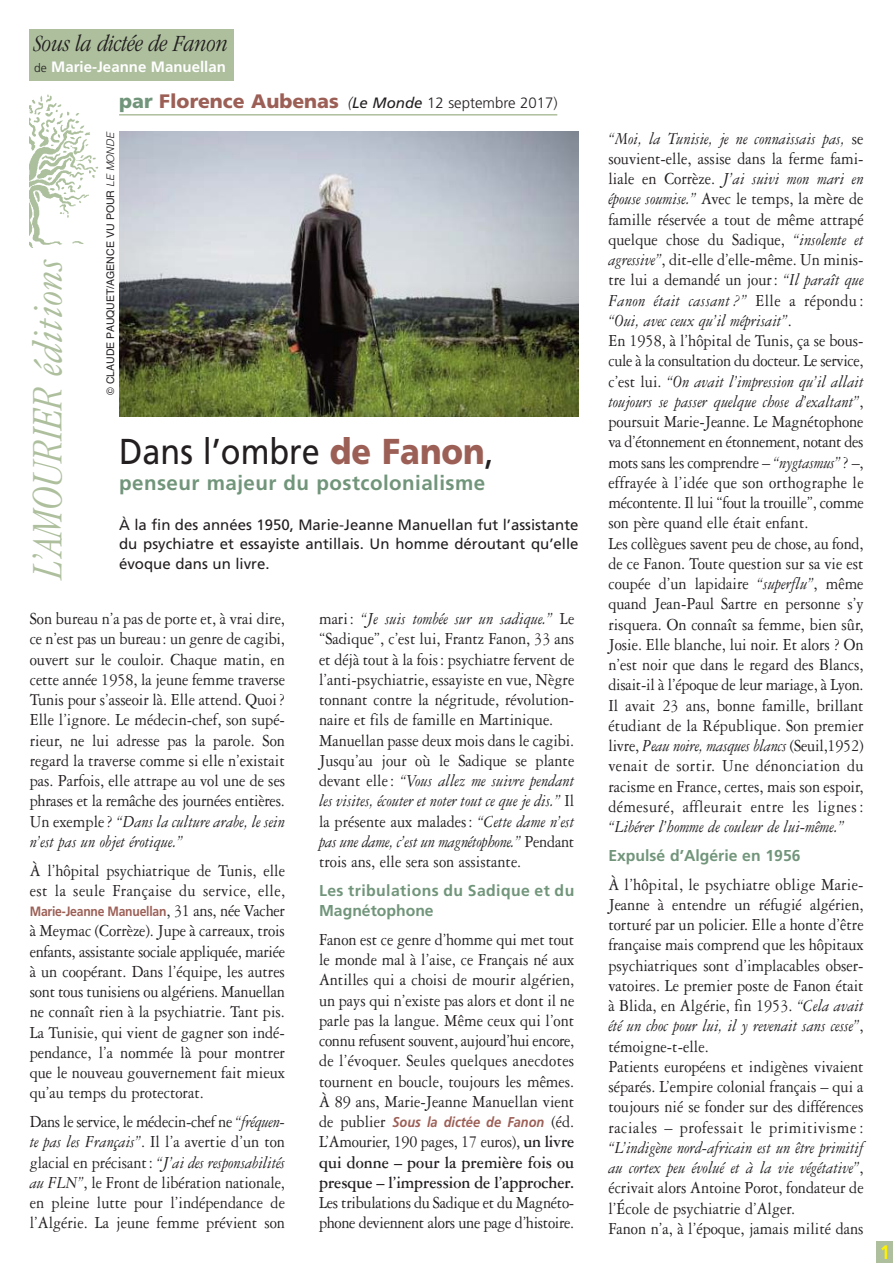
<style>
.page{position:relative;width:893px;height:1263px;background:#fff}
.page>*{position:absolute;margin:0;border:0;box-sizing:border-box;transform-origin:0 0}
.t1{font:italic 300 condensed 45px "Garamond";color:#adbf9d}
.t2{font:36px "Frutiger";color:#231f20;scale:.9 1}
.t3{font:italic 300 condensed 24px "Garamond";color:#231f20}
.t4{font:700 20.55px "Frutiger";letter-spacing:.02em;color:#71957a}
.t5{font:700 19.5px "Frutiger";color:#fff200;scale:.9 1}
.t6{font:18px/20.2px "Garamond Three";color:#231f20;scale:.9 1}
.t7{font:700 18px/20.2px "Garamond Three";letter-spacing:-.005em;color:#231f20;text-align:justify;scale:.9 1}
.t8{font:18px/20.2px "Garamond Three";letter-spacing:-.02em;color:#231f20;scale:.9 1}
.t9{font:italic 18px "Garamond Three";color:#231f20;scale:.9 1}
.t10{font:700 15.75px/20.2px "Frutiger";letter-spacing:.03em;color:#71957a}
.t11{font:700 15.75px "Frutiger";color:#71957a}
.t12{font:15px/19.5px "Frutiger";color:#231f20;text-align:justify}
.t13{font:300 15px "Frutiger";color:#231f20}
.t14{font:700 15px "Frutiger";color:#fff}
.t15{font:italic 700 14.25px "Frutiger";color:#9c5f56;scale:.9 1}
.t16{font:700 13.5px "Frutiger";letter-spacing:-.015em;color:#9c5f56;scale:.9 1}
.t17{font:10.5px "Helvetica";color:#231f20}
.s1{font-weight:300;font-size:12px;color:#231f20}
.s2{font-weight:900;font-size:19.5px;color:#71957a}
.s3{font-weight:900;font-size:19.5px;color:#9c5f56}
.s4{font-style:italic}
.s5{font-weight:400;font-style:italic}
.s6{font-weight:300;font-style:italic}
.s7{font-family:"Garamond Three";font-weight:400;font-stretch:normal}
.s8{font-weight:900;color:#9c5f56}
.s9{font-family:"Garamond Three";font-weight:400;font-size:18px;color:#231f20}
.s10{font-family:"Garamond Three";font-weight:400;font-style:normal;font-size:18px;color:#231f20}
.s11{font-weight:400}
</style>
<div class="page">
<div style="left:30px;top:30px;width:204px;height:51px;background:#adbf9d"></div>
<img style="left:30px;top:94px;width:69px;height:154px">
<div style="left:876px;top:1242px;width:16px;height:21px;background:#adbf9d"></div>
<hr style="left:119px;top:114px;width:438px;height:2px;background:#adbf9d">
<img style="left:119px;top:132px;width:459px;height:285px">
<h3 class="t3" style="left:34px;top:34px;width:195px">Sous la dictée de Fanon</h3>
<p class="t14" style="left:34px;top:61px;width:193px"><span class="s1">de</span> Marie-Jeanne Manuellan</p>
<p class="t13" style="left:119px;top:97px;width:440px"><span class="s2">par</span> <span class="s3">Florence Aubenas</span> <span class="s4">(</span><span class="s5">Le Monde</span> 12 septembre 2017)</p>
<p class="t17" style="left:104px;top:395px;width:264px;rotate:-90deg">© CLAUDE PAUQUET/AGENCE VU POUR <span class="s6">LE MONDE</span></p>
<h1 class="t1" style="left:30px;top:578px;width:322px;rotate:-90deg">L’AMOURIER <span class="s7">éditions</span></h1>
<h2 class="t2" style="left:119px;top:437px;width:418px">Dans l’ombre <span class="s8">de Fanon</span>,</h2>
<p class="t4" style="left:119px;top:474px;width:368px">penseur majeur du postcolonialisme</p>
<p class="t12" style="left:119px;top:516px;width:461px">À la fin des années 1950, Marie-Jeanne Manuellan fut l’assistante du psychiatre et essayiste antillais. Un homme déroutant qu’elle évoque dans un livre.</p>
<p class="t6" style="left:30px;top:610px;width:285px;text-align:justify">Son bureau n’a pas de porte et, à vrai dire, ce n’est pas un bureau: un genre de cagibi, ouvert sur le couloir. Chaque matin, en cette année 1958, la jeune femme traverse Tunis pour s’asseoir là. Elle attend. Quoi?<br>Elle l’ignore. Le médecin-chef, son supé&shy;rieur, ne lui adresse pas la parole. Son regard la traverse comme si elle n’existait pas. Parfois, elle attrape au vol une de ses phrases et la remâche des journées entières.<br>Un exemple ? <span class="s4">“Dans la culture arabe, le sein n’est pas un objet érotique.”</span></p>
<p class="t6" style="left:30px;top:862px;width:285px">À l’hôpital psychiatrique de Tunis, elle est la seule Française du service, elle,</p>
<p class="t16" style="left:30px;top:906px;width:285px">Marie-Jeanne Manuellan<span class="s9">, 31 ans, née Vacher</span></p>
<p class="t6" style="left:30px;top:922px;width:285px;text-align:justify">à Meymac (Corrèze). Jupe à carreaux, trois enfants, assistante sociale appliquée, mariée à un coopérant. Dans l’équipe, les autres sont tous tunisiens ou algériens. Manuellan ne connaît rien à la psychiatrie. Tant pis.<br>La Tunisie, qui vient de gagner son indé&shy;pendance, l’a nommée là pour montrer que le nouveau gouvernement fait mieux qu’au temps du protectorat.</p>
<p class="t6" style="left:30px;top:1113px;width:285px;text-align:justify">Dans le service, le médecin-chef ne <span class="s4">“fréquen&shy;te pas les Français”</span>. Il l’a avertie d’un ton glacial en précisant: <span class="s4">“J’ai des responsabilités au FLN”</span>, le Front de libération nationale, en pleine lutte pour l’indépendance de l’Algérie. La jeune femme prévient son</p>
<p class="t6" style="left:319px;top:610px;width:285px">mari: <span class="s4">“Je suis tombée sur un sadique.”</span> Le “Sadique”, c’est lui, Frantz Fanon, 33 ans et déjà tout à la fois: psychiatre fervent de l’anti-psychiatrie, essayiste en vue, Nègre tonnant contre la négritude, révolution&shy;naire et fils de famille en Martinique.<br>Manuellan passe deux mois dans le cagibi.<br>Jusqu’au jour où le Sadique se plante devant elle : <span class="s4">“Vous allez me suivre pendant les visites, écouter et noter tout ce que je dis.”</span> Il la présente aux malades: <span class="s4">“Cette dame n’est pas une dame, c’est un magnétophone.”</span> Pendant trois ans, elle sera son assistante.</p>
<p class="t10" style="left:319px;top:882px;width:257px">Les tribulations du Sadique et du<br>Magnétophone</p>
<p class="t6" style="left:319px;top:931px;width:285px;text-align:justify">Fanon est ce genre d’homme qui met tout le monde mal à l’aise, ce Français né aux Antilles qui a choisi de mourir algérien, un pays qui n’existe pas alors et dont il ne parle pas la langue. Même ceux qui l’ont connu refusent souvent, aujourd’hui encore, de l’évoquer. Seules quelques anecdotes tournent en boucle, toujours les mêmes.<br>À 89 ans, Marie-Jeanne Manuellan vient</p>
<p class="t15" style="left:319px;top:1116px;width:285px"><span class="s10">de publier</span> Sous la dictée de Fanon <span class="s10">(éd.</span></p>
<p class="t7" style="left:319px;top:1133px;width:285px"><span class="s11">L’Amourier, 190 pages, 17 euros),</span> un livre qui donne – pour la première fois ou presque – l’impression de l’approcher.</p>
<p class="t8" style="left:319px;top:1194px;width:285px">Les tribulations du Sadique et du Magnéto - phone deviennent alors une page d’histoire.</p>
<p class="t6" style="left:608px;top:130px;width:285px"><span class="s4">“Moi, la Tunisie, je ne connaissais pas,</span> se souvient-elle, assise dans la ferme fami&shy;liale en Corrèze. <span class="s4">J’ai suivi mon mari en épouse soumise.”</span> Avec le temps, la mère de famille réservée a tout de même attrapé quelque chose du Sadi que, <span class="s4">“insolente et agressive”</span>, dit-elle d’elle-même. Un minis&shy;tre lui a demandé un jour: <span class="s4">“Il paraît que Fanon était cassant ?”</span> Elle a répondu : <span class="s4">“Oui, avec ceux qu’il méprisait”</span>.<br>En 1958, à l’hôpital de Tunis, ça se bous&shy;cule à la consultation du docteur. Le service, c’est lui. <span class="s4">“On avait l’impression qu’il allait toujours se passer quelque chose d’exaltant”</span>, poursuit Marie-Jeanne. Le Magnétophone va d’étonnement en étonnement, notant des mots sans les comprendre – <span class="s4">“nygtasmus”</span>? –, effrayée à l’idée que son orthographe le mécontente. Il lui “fout la trouille”, comme son père quand elle était enfant.<br>Les collègues savent peu de chose, au fond, de ce Fanon. Toute question sur sa vie est coupée d’un lapidaire <span class="s4">“superflu”</span>, même quand Jean-Paul Sartre en personne s’y risquera. On connaît sa femme, bien sûr, Josie. Elle blanche, lui noir. Et alors ? On n’est noir que dans le regard des Blancs, disait-il à l’époque de leur mariage, à Lyon.<br>Il avait 23 ans, bonne famille, brillant étudiant de la République. Son premier livre, <span class="s4">Peau noire, masques blancs</span> (Seuil,1952) venait de sortir. Une dénonciation du racisme en France, certes, mais son espoir, démesuré, affleurait entre les lignes :</p>
<p class="t9" style="left:608px;top:820px;width:264px">“Libérer l’homme de couleur de lui-même.”</p>
<p class="t11" style="left:608px;top:849px;width:194px">Expulsé d’Algérie en 1956</p>
<p class="t6" style="left:608px;top:876px;width:285px">À l’hôpital, le psychiatre oblige Marie-Jeanne à entendre un réfugié algérien, torturé par un policier. Elle a honte d’être française mais comprend que les hôpitaux psychiatriques sont d’implacables obser&shy;vatoires. Le premier poste de Fanon était à Blida, en Algérie, fin 1953. <span class="s4">“Cela avait été un choc pour lui, il y revenait sans cesse”</span>, témoigne-t-elle.<br>Patients européens et indigènes vivaient séparés. L’empire colonial français – qui a toujours nié se fonder sur des différences raciales – professait le primitivisme :</p>
<p class="t6" style="left:608px;top:1139px;width:285px"><span class="s4">“L’indigène nord-africain est un être primitif au cortex peu évolué et à la vie végétative”</span>, écrivait alors Antoine Porot, fondateur de l’École de psychiatrie d’Alger.<br>Fanon n’a, à l’époque, jamais milité dans</p>
<p class="t5" style="left:880px;top:1244px;width:12px">1</p>
</div>
